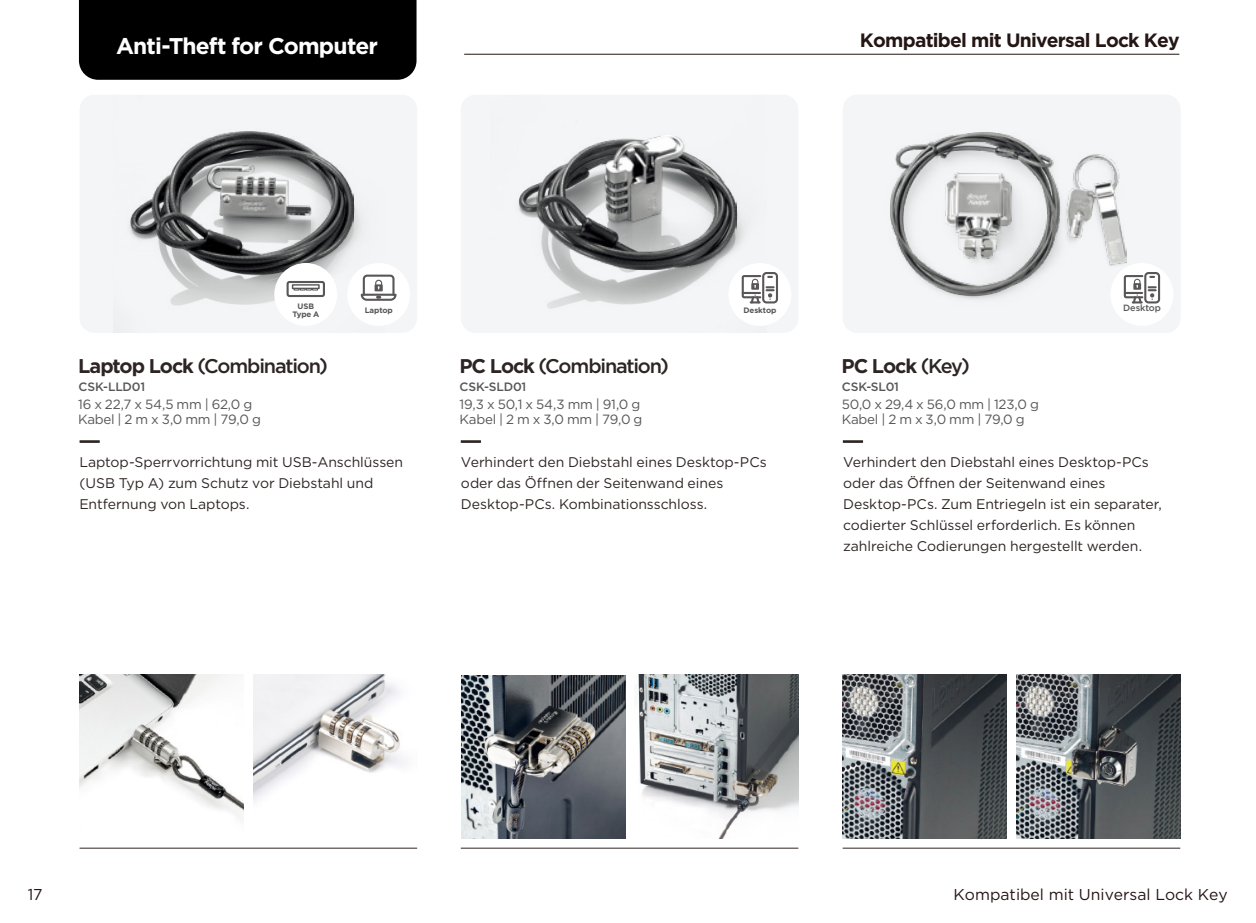
<style>
.page{position:relative;width:1256px;height:923px;background:#fff}
.page>*{position:absolute;margin:0;border:0;box-sizing:border-box;transform-origin:0 0}
.t1{font:700 22.75px "Gotham";letter-spacing:-.035em;color:#fff}
.t2{font:500 19.78px "Gotham";letter-spacing:-.06em;color:#2d2523}
.t3{font:700 19.78px "Gotham";letter-spacing:-.055em;color:#2d2523}
.t4{font:700 19.25px "Gotham";letter-spacing:-.04em;color:#241614}
.t5{font:15.75px "Gotham";color:#241614}
.t6{font:14px/21px "Gotham";letter-spacing:-.005em;color:#2d2523}
.t7{font:13.3px/15.2px "Gotham";letter-spacing:-.02em;color:#585656}
.t8{font:500 12.08px "Gotham";letter-spacing:-.01em;color:#585656}
.t9{font:500 9.1px "Gotham";letter-spacing:-.01em;color:#585656}
.t10{font:700 7.88px/7.9px "Gotham";letter-spacing:-.01em;color:#585656;text-align:center}
.s1{font-weight:700}
.s2{font-weight:500}
</style>
<div class="page">
<div style="left:460px;top:95px;width:338px;height:238px;background:#f3f5f7;border-radius:15px"></div>
<div style="left:80px;top:95px;width:337px;height:238px;background:#f3f5f7;border-radius:15px"></div>
<hr style="left:460px;top:847px;width:338px;height:1px;background:#2d2523">
<hr style="left:80px;top:847px;width:337px;height:1px;background:#2d2523">
<hr style="left:842px;top:847px;width:337px;height:1px;background:#2d2523">
<img style="left:518px;top:135px;width:227px;height:174px">
<img style="left:519px;top:136px;width:217px;height:133px">
<img style="left:129px;top:131px;width:232px;height:175px">
<img style="left:131px;top:132px;width:222px;height:142px">
<img style="left:890px;top:132px;width:235px;height:163px">
<img style="left:1016px;top:675px;width:163px;height:163px">
<img style="left:842px;top:675px;width:164px;height:163px">
<img style="left:462px;top:675px;width:163px;height:163px">
<img style="left:638px;top:675px;width:160px;height:163px">
<img style="left:80px;top:675px;width:163px;height:144px">
<img style="left:253px;top:675px;width:152px;height:127px">
<div style="left:274px;top:263px;width:63px;height:63px;background:#fff;border-radius:50%"></div>
<div style="left:286px;top:281px;width:39px;height:16px;border:2px solid #585656;border-radius:2px"></div>
<div style="left:292px;top:284px;width:27px;height:5px;border:1px solid #585656"></div>
<svg style="left:293px;top:288px;width:25px;height:2px"></svg>
<div style="left:728px;top:263px;width:63px;height:63px;background:#fff;border-radius:50%"></div>
<div style="left:762px;top:272px;width:15px;height:31px;border:2px solid #585656;border-radius:3px"></div>
<svg style="left:741px;top:274px;width:32px;height:30px"></svg>
<div style="left:347px;top:263px;width:63px;height:63px;background:#fff;border-radius:50%"></div>
<svg style="left:360px;top:274px;width:37px;height:27px"></svg>
<div style="left:1110px;top:263px;width:63px;height:63px;background:#fff;border-radius:50%"></div>
<div style="left:1143px;top:272px;width:16px;height:31px;border:2px solid #585656;border-radius:3px"></div>
<svg style="left:1123px;top:274px;width:32px;height:30px"></svg>
<hr style="left:80px;top:440px;width:20px;height:3px;background:#2d2523">
<hr style="left:460px;top:440px;width:21px;height:3px;background:#2d2523">
<hr style="left:842px;top:440px;width:20px;height:3px;background:#2d2523">
<hr style="left:464px;top:54px;width:714px;height:1px;background:#221513">
<div style="left:79px;top:0;width:337px;height:80px;background:#000"></div>
<h1 class="t1" style="left:116px;top:33px;width:263px">Anti-Theft for Computer</h1>
<h3 class="t4" style="left:859px;top:29px;width:321px">Kompatibel mit Universal Lock Key</h3>
<p class="t10" style="left:292px;top:302px;width:28px">USB<br>Type A</p>
<p class="t10" style="left:364px;top:306px;width:30px">Laptop</p>
<p class="t10" style="left:743px;top:306px;width:34px">Desktop</p>
<p class="t9" style="left:1122px;top:303px;width:39px">Desktop</p>
<h2 class="t2" style="left:78px;top:355px;width:251px"><span class="s1">Laptop Lock</span> (Combination)</h2>
<h2 class="t2" style="left:459px;top:355px;width:211px"><span class="s1">PC Lock</span> (Combination)</h2>
<h2 class="t3" style="left:841px;top:354px;width:130px">PC Lock <span class="s2">(Key)</span></h2>
<p class="t8" style="left:78px;top:380px;width:68px">CSK-LLD01</p>
<p class="t7" style="left:78px;top:396px;width:184px">16 x 22,7 x 54,5 mm | 62,0 g<br>Kabel | 2 m x 3,0 mm | 79,0 g</p>
<p class="t6" style="left:79px;top:451px;width:325px">Laptop-Sperrvorrichtung mit USB-Anschlüssen (USB Typ A) zum Schutz vor Diebstahl und<br>Entfernung von Laptops.</p>
<p class="t8" style="left:459px;top:380px;width:68px">CSK-SLD01</p>
<p class="t7" style="left:459px;top:396px;width:184px">19,3 x 50,1 x 54,3 mm | 91,0 g<br>Kabel | 2 m x 3,0 mm | 79,0 g</p>
<p class="t6" style="left:461px;top:451px;width:307px">Verhindert den Diebstahl eines Desktop-PCs oder das Öffnen der Seitenwand eines<br>Desktop-PCs. Kombinationsschloss.</p>
<p class="t8" style="left:841px;top:380px;width:59px">CSK-SL01</p>
<p class="t7" style="left:841px;top:396px;width:199px">50,0 x 29,4 x 56,0 mm | 123,0 g<br>Kabel | 2 m x 3,0 mm | 79,0 g</p>
<p class="t6" style="left:843px;top:451px;width:320px">Verhindert den Diebstahl eines Desktop-PCs oder das Öffnen der Seitenwand eines Desktop-PCs. Zum Entriegeln ist ein separater, codierter Schlüssel erforderlich. Es können zahlreiche Codierungen hergestellt werden.</p>
<p class="t5" style="left:28px;top:886px;width:16px">17</p>
<p class="t5" style="left:953px;top:886px;width:275px">Kompatibel mit Universal Lock Key</p>
</div>
